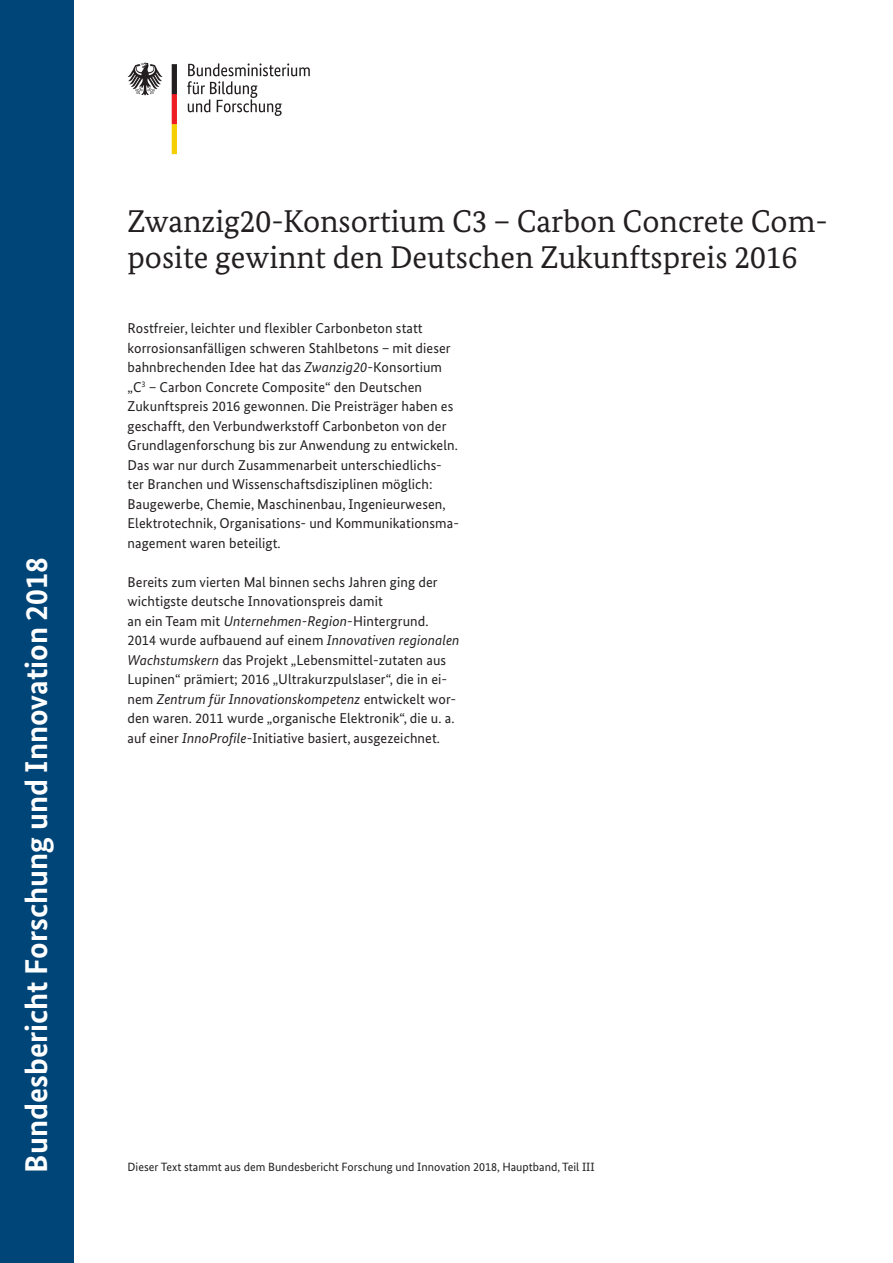
<style>
.page{position:relative;width:893px;height:1263px;background:#fff}
.page>*{position:absolute;margin:0;border:0;box-sizing:border-box;transform-origin:0 0}
.t1{font:31.5px/36px "Bundes Serif";color:#231f20}
.t2{font:700 31.5px "Bundes Sans";color:#fff}
.t3{font:14.25px/19.5px "Bundes Sans";letter-spacing:.005em;color:#231f20}
.t4{font:12px "Bundes Sans";color:#231f20}
.s1{font-style:italic}
</style>
<div class="page">
<div style="left:0;top:0;width:73px;height:1263px;background:#004578"></div>
<svg style="left:187px;top:63px;width:123px;height:53px"></svg>
<svg style="left:128px;top:63px;width:35px;height:32px"></svg>
<svg style="left:172px;top:64px;width:5px;height:90px"></svg>
<h1 class="t2" style="left:17px;top:1172px;width:616px;rotate:-90deg">Bundesbericht Forschung und Innovation 2018</h1>
<h1 class="t1" style="left:128px;top:203px;width:702px">Zwanzig20-Konsortium C3 – Carbon Concrete Com&shy;posite gewinnt den Deutschen Zukunftspreis 2016</h1>
<p class="t3" style="left:128px;top:318px;width:333px">Rostfreier, leichter und flexibler Carbonbeton statt korrosionsanfälligen schweren Stahlbetons – mit dieser bahnbrechenden Idee hat das <span class="s1">Zwanzig20</span>-Konsortium „C<sup>3</sup> – Carbon Concrete Composite“ den Deutschen Zukunftspreis 2016 gewonnen. Die Preisträger haben es geschafft, den Verbundwerkstoff Carbonbeton von der Grundlagenforschung bis zur Anwendung zu entwickeln.<br>Das war nur durch Zusammenarbeit unterschiedlichs&shy;ter Branchen und Wissenschaftsdisziplinen möglich:<br>Baugewerbe, Chemie, Maschinenbau, Ingenieurwesen, Elektrotechnik, Organisations- und Kommunikationsma&shy;nagement waren beteiligt.</p>
<p class="t3" style="left:128px;top:572px;width:333px">Bereits zum vierten Mal binnen sechs Jahren ging der wichtigste deutsche Innovationspreis damit<br>an ein Team mit <span class="s1">Unternehmen-Region</span>-Hintergrund.<br>2014 wurde aufbauend auf einem <span class="s1">Innovativen regionalen Wachstumskern</span> das Projekt „Lebensmittel-zutaten aus Lupinen“ prämiert; 2016 „Ultrakurzpulslaser“, die in ei&shy;nem <span class="s1">Zentrum für Innovationskompetenz</span> entwickelt wor&shy;den waren. 2011 wurde „organische Elektronik“, die u. a. auf einer <span class="s1">InnoProfile</span>-Initiative basiert, ausgezeichnet.</p>
<p class="t4" style="left:128px;top:1160px;width:469px">Dieser Text stammt aus dem Bundesbericht Forschung und Innovation 2018, Hauptband, Teil III</p>
</div>
